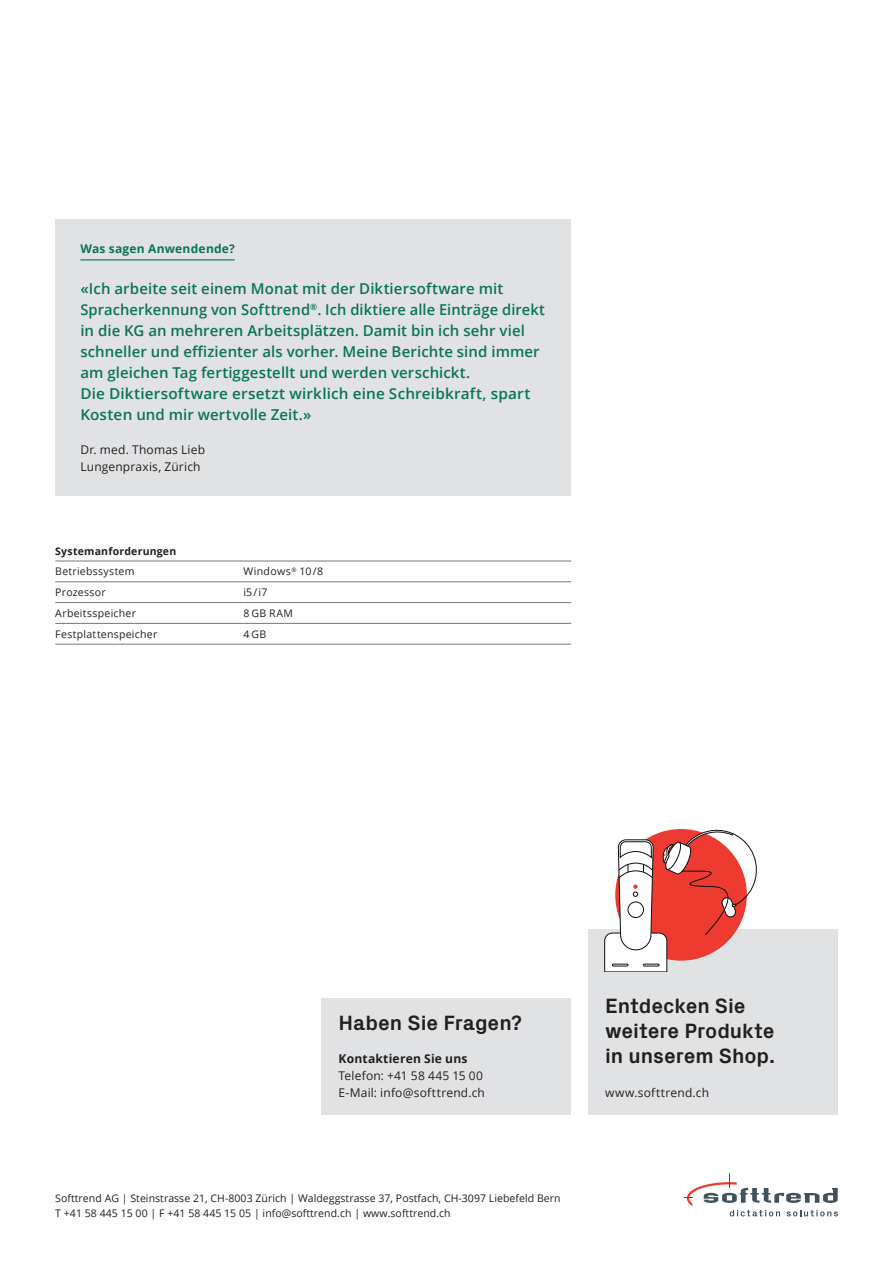
<style>
.page{position:relative;width:893px;height:1263px;background:#fff}
.page>*{position:absolute;margin:0;border:0;box-sizing:border-box;transform-origin:0 0}
.t1{font:700 21px/25.2px "Px Grotesk";letter-spacing:-.005em;color:#231f20}
.t2{font:600 15px/21px "Open Sans";letter-spacing:.005em;color:#0b7454}
.t3{font:700 12.15px "Open Sans";letter-spacing:.015em;color:#231f20}
.t4{font:12px/16.8px "Open Sans";letter-spacing:.015em;color:#231f20}
.t5{font:700 12px "Open Sans";letter-spacing:.02em;color:#0b7454}
.t6{font:10.5px/15px "Open Sans";letter-spacing:.005em;color:#231f20}
.t7{font:10.5px "Open Sans";letter-spacing:.025em;color:#231f20}
.t8{font:10.5px "Open Sans";letter-spacing:.03em;color:#231f20}
.t9{font:700 10.5px "Open Sans";letter-spacing:.02em;color:#231f20}
</style>
<div class="page">
<svg style="left:55px;top:582px;width:516px;height:1px"></svg>
<hr style="left:55px;top:581px;width:188px;height:1px;background:#76787b">
<hr style="left:243px;top:581px;width:328px;height:1px;background:#76787b">
<hr style="left:55px;top:602px;width:188px;height:1px;background:#76787b">
<hr style="left:243px;top:602px;width:328px;height:1px;background:#76787b">
<hr style="left:55px;top:623px;width:188px;height:1px;background:#76787b">
<hr style="left:243px;top:623px;width:328px;height:1px;background:#76787b">
<hr style="left:55px;top:644px;width:188px;height:1px;background:#76787b">
<hr style="left:243px;top:644px;width:328px;height:1px;background:#76787b">
<hr style="left:55px;top:561px;width:188px;height:1px;background:#76787b">
<hr style="left:243px;top:561px;width:328px;height:1px;background:#76787b">
<div style="left:55px;top:219px;width:516px;height:277px;background:#e1e2e4"></div>
<hr style="left:80px;top:259px;width:155px;height:1px;background:#0b7454">
<div style="left:322px;top:998px;width:249px;height:117px;background:#e1e2e4"></div>
<div style="left:588px;top:929px;width:250px;height:186px;background:#e1e2e4"></div>
<svg style="left:604px;top:829px;width:153px;height:143px"></svg>
<svg style="left:684px;top:1173px;width:154px;height:43px"></svg>
<p class="t5" style="left:80px;top:240px;width:156px">Was sagen Anwendende?</p>
<p class="t2" style="left:80px;top:278px;width:466px">«Ich arbeite seit einem Monat mit der Diktiersoftware mit Spracherkennung von Softtrend<sup>®</sup>. Ich diktiere alle Einträge direkt in die KG an mehreren Arbeitsplätzen. Damit bin ich sehr viel schneller und effizienter als vorher. Meine Berichte sind immer am gleichen Tag fertiggestellt und werden verschickt.<br>Die Diktiersoftware ersetzt wirklich eine Schreibkraft, spart Kosten und mir wertvolle Zeit.»</p>
<p class="t4" style="left:80px;top:441px;width:126px">Dr. med. Thomas Lieb<br>Lungenpraxis, Zürich</p>
<p class="t9" style="left:55px;top:543px;width:123px">Systemanforderungen</p>
<p class="t7" style="left:55px;top:564px;width:81px">Betriebssystem</p>
<p class="t8" style="left:243px;top:564px;width:81px">Windows<sup>®</sup> 10 /8</p>
<p class="t7" style="left:55px;top:585px;width:52px">Prozessor</p>
<p class="t6" style="left:243px;top:585px;width:25px">i5 / i7</p>
<p class="t8" style="left:55px;top:606px;width:82px">Arbeitsspeicher</p>
<p class="t6" style="left:243px;top:605px;width:51px">8 GB RAM</p>
<p class="t7" style="left:55px;top:627px;width:104px">Festplattenspeicher</p>
<p class="t6" style="left:243px;top:626px;width:24px">4 GB</p>
<h1 class="t1" style="left:339px;top:1009px;width:185px">Haben Sie Fragen?</h1>
<p class="t3" style="left:339px;top:1050px;width:130px">Kontaktieren Sie uns</p>
<p class="t4" style="left:339px;top:1067px;width:148px">Telefon: +41 58 445 15 00<br>E-Mail: info@softtrend.ch</p>
<p class="t6" style="left:55px;top:1190px;width:507px">Softtrend AG | Steinstrasse 21, CH-8003 Zürich | Waldeggstrasse 37, Postfach, CH-3097 Liebefeld Bern<br>T +41 58 445 15 00 | F +41 58 445 15 05 | info@softtrend.ch | www.softtrend.ch</p>
<h1 class="t1" style="left:605px;top:992px;width:171px">Entdecken Sie weitere Produkte in unserem Shop.</h1>
<p class="t4" style="left:605px;top:1084px;width:105px">www.softtrend.ch</p>
</div>
